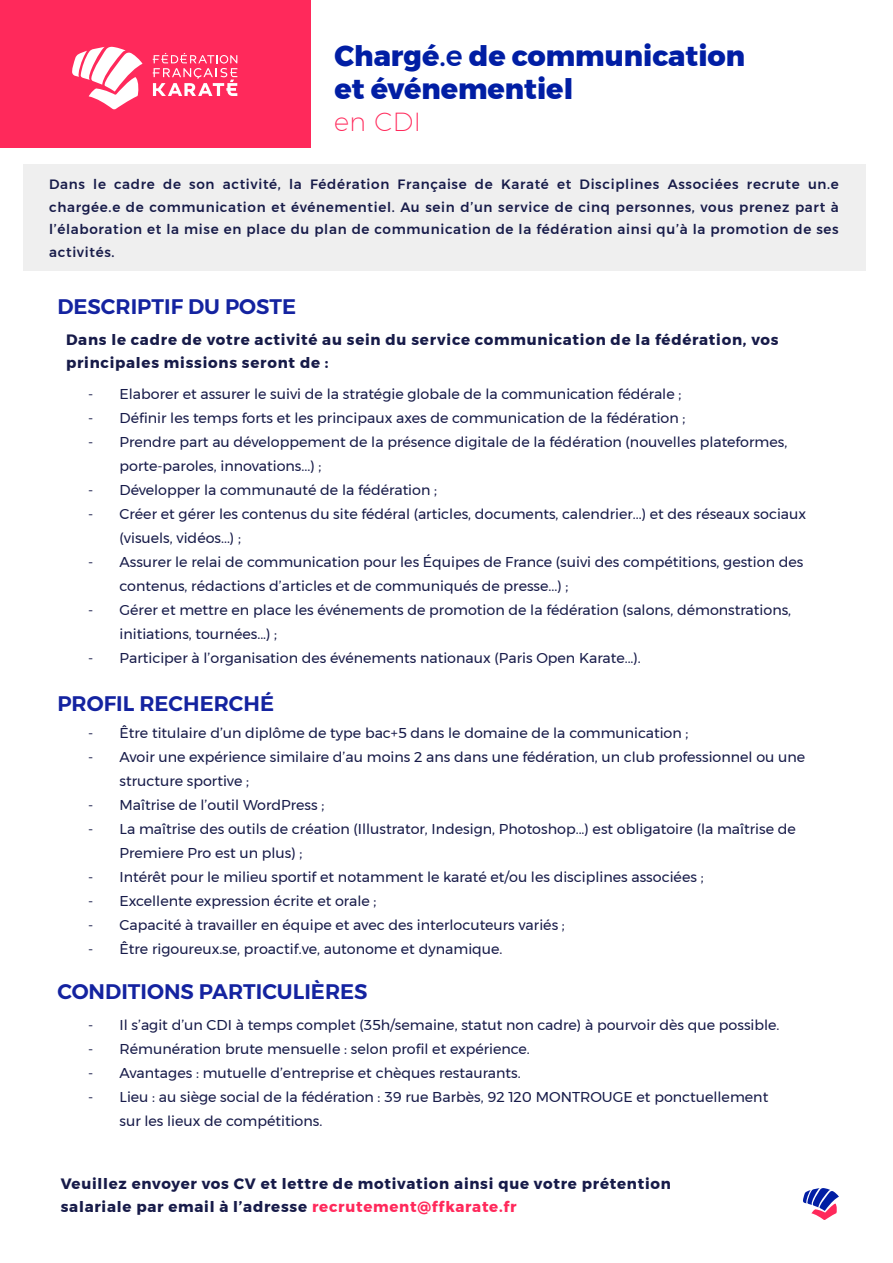
<style>
.page{position:relative;width:893px;height:1263px;background:#fff}
.page>*{position:absolute;margin:0;border:0;box-sizing:border-box;transform-origin:0 0}
.t1{font:800 28.5px/33px "Montserrat";color:#011ea4}
.t2{font:200 25.5px "Montserrat";color:#ff295b}
.t3{font:600 21px "Montserrat";color:#1423a0}
.t4{font:700 15px/22.5px "Montserrat";letter-spacing:.05em;color:#171b49}
.t5{font:14.25px/24px "Montserrat";color:#171b49}
.t6{font:500 13.5px/22.5px "Montserrat";letter-spacing:.05em;color:#171b49;text-align:justify}
.s1{font-weight:500}
.s2{color:#ff295b}
</style>
<div class="page">
<div style="left:0;top:0;width:310px;height:147px;background:#ff295b"></div>
<div style="left:24px;top:165px;width:842px;height:106px;background:#efefef"></div>
<svg style="left:153px;top:53px;width:84px;height:43px"></svg>
<svg style="left:72px;top:47px;width:70px;height:63px"></svg>
<svg style="left:803px;top:1188px;width:36px;height:32px"></svg>
<h1 class="t1" style="left:335px;top:40px;width:412px">Chargé<span class="s1">.e</span> de communication et événementiel</h1>
<h2 class="t2" style="left:334px;top:103px;width:88px">en CDI</h2>
<p class="t6" style="left:49px;top:173px;width:791px">Dans le cadre de son activité, la Fédération Française de Karaté et Disciplines Associées recrute un.e chargée.e de communication et événementiel. Au sein d’un service de cinq personnes, vous prenez part à l’élaboration et la mise en place du plan de communication de la fédération ainsi qu’à la promotion de ses activités.</p>
<h3 class="t3" style="left:57px;top:290px;width:240px">DESCRIPTIF DU POSTE</h3>
<p class="t4" style="left:66px;top:329px;width:714px">Dans le cadre de votre activité au sein du service communication de la fédération, vos principales missions seront de :</p>
<p class="t5" style="left:88px;top:381px;width:595px">- Elaborer et assurer le suivi de la stratégie globale de la communication fédérale ;</p>
<p class="t5" style="left:88px;top:405px;width:599px">- Définir les temps forts et les principaux axes de communication de la fédération ;</p>
<p class="t5" style="left:120px;top:429px;width:669px;text-indent:-31px">- Prendre part au développement de la présence digitale de la fédération (nouvelles plateformes, porte-paroles, innovations...) ;</p>
<p class="t5" style="left:88px;top:477px;width:350px">- Développer la communauté de la fédération ;</p>
<p class="t5" style="left:120px;top:501px;width:688px;text-indent:-31px">- Créer et gérer les contenus du site fédéral (articles, documents, calendrier...) et des réseaux sociaux (visuels, vidéos...) ;</p>
<p class="t5" style="left:120px;top:549px;width:685px;text-indent:-31px">- Assurer le relai de communication pour les Équipes de France (suivi des compétitions, gestion des contenus, rédactions d’articles et de communiqués de presse...) ;</p>
<p class="t5" style="left:120px;top:597px;width:673px;text-indent:-31px">- Gérer et mettre en place les événements de promotion de la fédération (salons, démonstrations, initiations, tournées...) ;</p>
<p class="t5" style="left:88px;top:645px;width:554px">- Participer à l’organisation des événements nationaux (Paris Open Karate...).</p>
<h3 class="t3" style="left:57px;top:687px;width:218px">PROFIL RECHERCHÉ</h3>
<p class="t5" style="left:88px;top:721px;width:602px">- Être titulaire d’un diplôme de type bac+5 dans le domaine de la communication ;</p>
<p class="t5" style="left:120px;top:745px;width:687px;text-indent:-31px">- Avoir une expérience similaire d’au moins 2 ans dans une fédération, un club professionnel ou une structure sportive ;</p>
<p class="t5" style="left:88px;top:793px;width:238px">- Maîtrise de l’outil WordPress ;</p>
<p class="t5" style="left:120px;top:817px;width:678px;text-indent:-31px">- La maîtrise des outils de création (Illustrator, Indesign, Photoshop...) est obligatoire (la maîtrise de<br>Premiere Pro est un plus) ;</p>
<p class="t5" style="left:88px;top:865px;width:617px">- Intérêt pour le milieu sportif et notamment le karaté et/ou les disciplines associées ;</p>
<p class="t5" style="left:88px;top:889px;width:290px">- Excellente expression écrite et orale ;</p>
<p class="t5" style="left:88px;top:913px;width:478px">- Capacité à travailler en équipe et avec des interlocuteurs variés ;</p>
<p class="t5" style="left:88px;top:937px;width:416px">- Être rigoureux.se, proactif.ve, autonome et dynamique.</p>
<h3 class="t3" style="left:57px;top:975px;width:312px">CONDITIONS PARTICULIÈRES</h3>
<p class="t5" style="left:88px;top:1012px;width:693px">- Il s’agit d’un CDI à temps complet (35h/semaine, statut non cadre) à pourvoir dès que possible.</p>
<p class="t5" style="left:88px;top:1036px;width:443px">- Rémunération brute mensuelle : selon profil et expérience.</p>
<p class="t5" style="left:88px;top:1060px;width:434px">- Avantages : mutuelle d’entreprise et chèques restaurants.</p>
<p class="t5" style="left:120px;top:1084px;width:650px;text-indent:-31px">- Lieu : au siège social de la fédération : 39 rue Barbès, 92 120 MONTROUGE et ponctuellement sur les lieux de compétitions.</p>
<p class="t4" style="left:61px;top:1172px;width:612px">Veuillez envoyer vos CV et lettre de motivation ainsi que votre prétention salariale par email à l’adresse <span class="s2">recrutement@ffkarate.fr</span></p>
</div>
